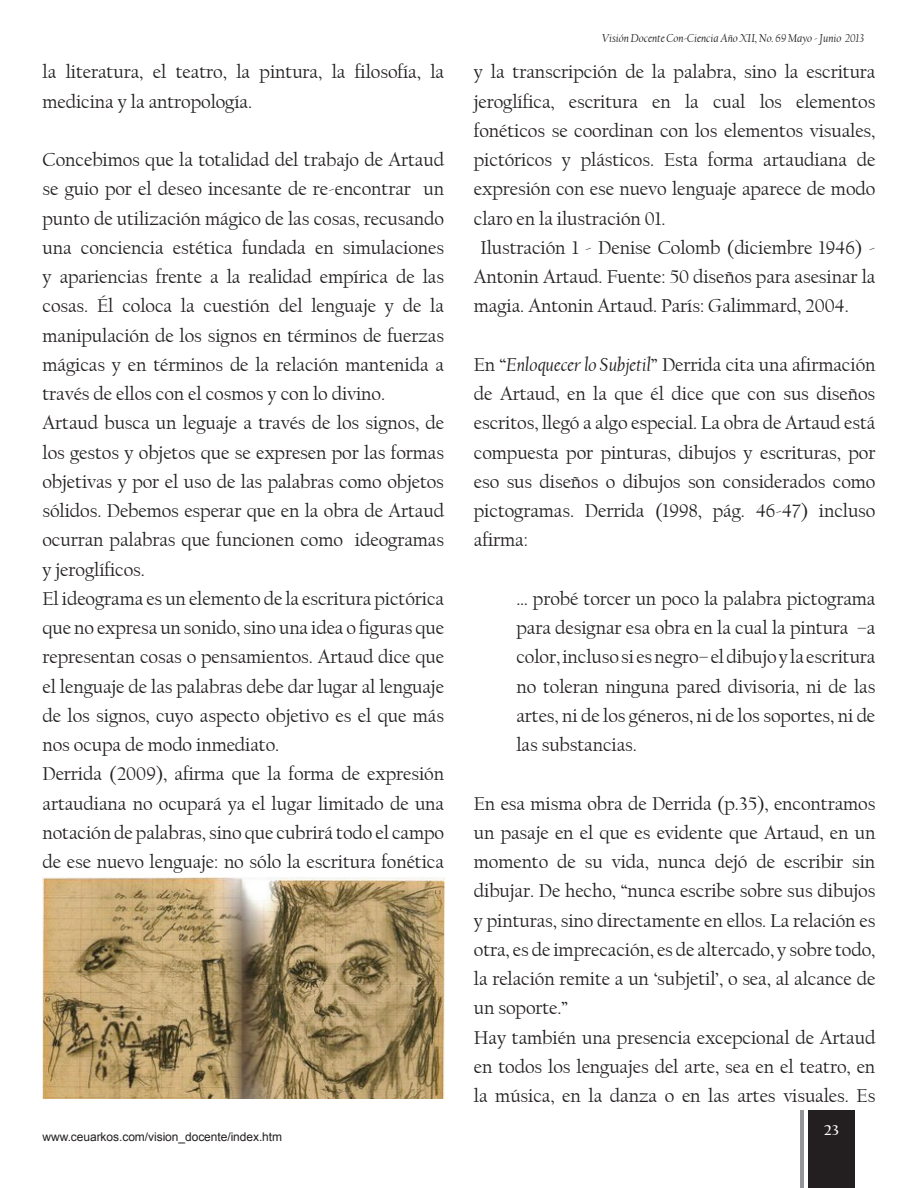
<style>
.page{position:relative;width:918px;height:1188px;background:#fff}
.page>*{position:absolute;margin:0;border:0;box-sizing:border-box;transform-origin:0 0}
.t1{font:19.5px/29.2px "Californian FB";letter-spacing:-.005em;color:#231f20}
.t2{font:700 15px "Californian FB";color:#fff}
.t3{font:italic 12px "Californian FB";letter-spacing:-.005em;color:#231f20}
.t4{font:12px "Arial";letter-spacing:-.005em;color:#231f20}
.s1{font-style:italic}
</style>
<div class="page">
<div style="left:808px;top:1110px;width:46px;height:78px;background:#231f20"></div>
<hr style="left:801px;top:1110px;width:3px;height:78px;background:#939598">
<img style="left:43px;top:877px;width:401px;height:221px">
<p class="t1" style="left:43px;top:58px;width:403px">la literatura, el teatro, la pintura, la filosofía, la medicina y la antropología.</p>
<p class="t1" style="left:43px;top:145px;width:403px">Concebimos que la totalidad del trabajo de Artaud se guio por el deseo incesante de re-encontrar un punto de utilización mágico de las cosas, recusando una conciencia estética fundada en simulaciones y apariencias frente a la realidad empírica de las cosas. Él coloca la cuestión del lenguaje y de la manipulación de los signos en términos de fuerzas mágicas y en términos de la relación mantenida a través de ellos con el cosmos y con lo divino.<br>Artaud busca un leguaje a través de los signos, de los gestos y objetos que se expresen por las formas objetivas y por el uso de las palabras como objetos sólidos. Debemos esperar que en la obra de Artaud ocurran palabras que funcionen como ideogramas y jeroglíficos.<br>El ideograma es un elemento de la escritura pictórica que no expresa un sonido, sino una idea o figuras que representan cosas o pensamientos. Artaud dice que el lenguaje de las palabras debe dar lugar al lenguaje de los signos, cuyo aspecto objetivo es el que más nos ocupa de modo inmediato.<br>Derrida (2009), afirma que la forma de expresión artaudiana no ocupará ya el lugar limitado de una notación de palabras, sino que cubrirá todo el campo de ese nuevo lenguaje: no sólo la escritura fonética</p>
<p class="t4" style="left:43px;top:1129px;width:241px">www.ceuarkos.com/vision_docente/index.htm</p>
<p class="t3" style="left:602px;top:31px;width:263px">Visión Docente Con-Ciencia Año XII, No. 69 Mayo - Junio 2013</p>
<p class="t1" style="left:474px;top:58px;width:403px">y la transcripción de la palabra, sino la escritura</p>
<p class="t1" style="left:474px;top:87px;width:403px">jeroglífica, escritura en la cual los elementos</p>
<p class="t1" style="left:474px;top:116px;width:403px">fonéticos se coordinan con los elementos visuales,</p>
<p class="t1" style="left:474px;top:145px;width:403px">pictóricos y plásticos. Esta forma artaudiana de</p>
<p class="t1" style="left:474px;top:175px;width:403px">expresión con ese nuevo lenguaje aparece de modo</p>
<p class="t1" style="left:474px;top:204px;width:193px">claro en la ilustración 01.</p>
<p class="t1" style="left:480px;top:233px;width:397px">Ilustración 1 - Denise Colomb (diciembre 1946) -</p>
<p class="t1" style="left:474px;top:262px;width:403px">Antonin Artaud. Fuente: 50 diseños para asesinar la</p>
<p class="t1" style="left:474px;top:292px;width:377px">magia. Antonin Artaud. París: Galimmard, 2004.</p>
<p class="t1" style="left:474px;top:350px;width:403px;text-align:justify">En “<span class="s1">Enloquecer lo Subjetil</span>” Derrida cita una afirmación de Artaud, en la que él dice que con sus diseños escritos, llegó a algo especial. La obra de Artaud está compuesta por pinturas, dibujos y escrituras, por eso sus diseños o dibujos son considerados como pictogramas. Derrida (1998, pág. 46-47) incluso afirma:</p>
<p class="t1" style="left:516px;top:584px;width:361px;text-align:justify">… probé torcer un poco la palabra pictograma para designar esa obra en la cual la pintura –a color, incluso si es negro– el dibujo y la escritura no toleran ninguna pared divisoria, ni de las artes, ni de los géneros, ni de los soportes, ni de las substancias.</p>
<p class="t1" style="left:474px;top:789px;width:403px">En esa misma obra de Derrida (p.35), encontramos un pasaje en el que es evidente que Artaud, en un momento de su vida, nunca dejó de escribir sin dibujar. De hecho, “nunca escribe sobre sus dibujos y pinturas, sino directamente en ellos. La relación es otra, es de imprecación, es de altercado, y sobre todo, la relación remite a un ‘subjetil’, o sea, al alcance de un soporte.”<br>Hay también una presencia excepcional de Artaud en todos los lenguajes del arte, sea en el teatro, en la música, en la danza o en las artes visuales. Es</p>
<p class="t2" style="left:824px;top:1121px;width:17px">23</p>
</div>
